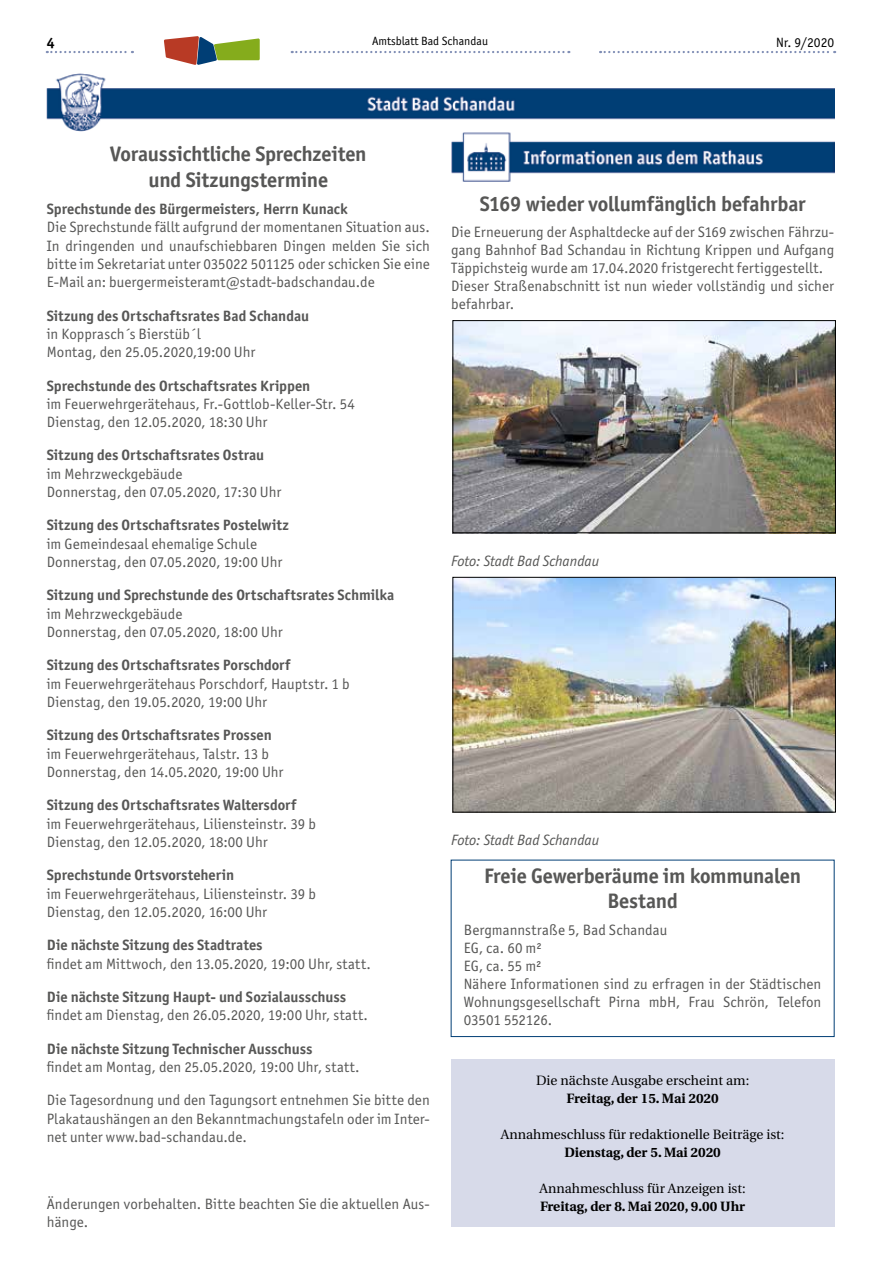
<style>
.page{position:relative;width:881px;height:1263px;background:#fff}
.page>*{position:absolute;margin:0;border:0;box-sizing:border-box;transform-origin:0 0}
.t1{font:700 21px/25.2px "Officina San ITC";letter-spacing:-.01em;color:#575756;text-align:center}
.t2{font:15px/18.3px "Officina San ITC";letter-spacing:.005em;color:#575756}
.t3{font:700 15px "Officina San ITC";color:#575756}
.t4{font:italic 15px "Officina San ITC";color:#575756}
.t5{font:700 15px "Officina San ITC";color:#000}
.t6{font:13.5px "Utopia";color:#000}
.t7{font:700 13.5px "Utopia";color:#000}
.t8{font:13.5px "Officina San ITC";color:#000}
.t9{font:12px "Officina San ITC";color:#000}
</style>
<div class="page">
<svg style="left:291px;top:51px;width:278px;height:2px"></svg>
<svg style="left:47px;top:51px;width:86px;height:2px"></svg>
<svg style="left:600px;top:51px;width:234px;height:2px"></svg>
<svg style="left:164px;top:36px;width:95px;height:29px"></svg>
<img style="left:451px;top:132px;width:382px;height:49px">
<img style="left:454px;top:322px;width:379px;height:209px">
<div style="left:452px;top:320px;width:383px;height:213px;border:1px solid #000"></div>
<img style="left:454px;top:579px;width:379px;height:231px">
<div style="left:452px;top:577px;width:383px;height:235px;border:1px solid #000"></div>
<img style="left:47px;top:73px;width:786px;height:59px">
<div style="left:450px;top:860px;width:384px;height:177px;border:1px solid #003e75"></div>
<div style="left:451px;top:1059px;width:382px;height:168px;background:#d7dae9"></div>
<p class="t5" style="left:47px;top:34px;width:10px">4</p>
<p class="t9" style="left:372px;top:34px;width:117px">Amtsblatt Bad Schandau</p>
<p class="t8" style="left:775px;top:34px;width:60px">Nr. 9/2020</p>
<h1 class="t1" style="left:110px;top:141px;width:258px">Voraussichtliche Sprechzeiten und Sitzungstermine</h1>
<p class="t3" style="left:47px;top:199px;width:302px">Sprechstunde des Bürgermeisters, Herrn Kunack</p>
<p class="t2" style="left:47px;top:218px;width:384px;text-align:justify">Die Sprechstunde fällt aufgrund der momentanen Situation aus.<br>In dringenden und unaufschiebbaren Dingen melden Sie sich bitte im Sekretariat unter 035022 501125 oder schicken Sie eine E-Mail an: buergermeisteramt@stadt-badschandau.de</p>
<p class="t3" style="left:47px;top:306px;width:264px">Sitzung des Ortschaftsrates Bad Schandau</p>
<p class="t2" style="left:47px;top:325px;width:210px">in Kopprasch´s Bierstüb´l<br>Montag, den 25.05.2020,19:00 Uhr</p>
<p class="t3" style="left:47px;top:376px;width:265px">Sprechstunde des Ortschaftsrates Krippen</p>
<p class="t2" style="left:47px;top:394px;width:309px">im Feuerwehrgerätehaus, Fr.-Gottlob-Keller-Str. 54<br>Dienstag, den 12.05.2020, 18:30 Uhr</p>
<p class="t3" style="left:47px;top:446px;width:219px">Sitzung des Ortschaftsrates Ostrau</p>
<p class="t2" style="left:47px;top:464px;width:236px">im Mehrzweckgebäude<br>Donnerstag, den 07.05.2020, 17:30 Uhr</p>
<p class="t3" style="left:47px;top:516px;width:243px">Sitzung des Ortschaftsrates Postelwitz</p>
<p class="t2" style="left:47px;top:534px;width:237px">im Gemeindesaal ehemalige Schule<br>Donnerstag, den 07.05.2020, 19:00 Uhr</p>
<p class="t3" style="left:47px;top:586px;width:349px">Sitzung und Sprechstunde des Ortschaftsrates Schmilka</p>
<p class="t2" style="left:47px;top:604px;width:237px">im Mehrzweckgebäude<br>Donnerstag, den 07.05.2020, 18:00 Uhr</p>
<p class="t3" style="left:47px;top:656px;width:245px">Sitzung des Ortschaftsrates Porschdorf</p>
<p class="t2" style="left:47px;top:674px;width:304px">im Feuerwehrgerätehaus Porschdorf, Hauptstr. 1 b<br>Dienstag, den 19.05.2020, 19:00 Uhr</p>
<p class="t3" style="left:47px;top:726px;width:226px">Sitzung des Ortschaftsrates Prossen</p>
<p class="t2" style="left:47px;top:744px;width:238px">im Feuerwehrgerätehaus, Talstr. 13 b<br>Donnerstag, den 14.05.2020, 19:00 Uhr</p>
<p class="t3" style="left:47px;top:796px;width:251px">Sitzung des Ortschaftsrates Waltersdorf</p>
<p class="t2" style="left:47px;top:814px;width:270px">im Feuerwehrgerätehaus, Liliensteinstr. 39 b<br>Dienstag, den 12.05.2020, 18:00 Uhr</p>
<p class="t3" style="left:47px;top:866px;width:189px">Sprechstunde Ortsvorsteherin</p>
<p class="t2" style="left:47px;top:884px;width:270px">im Feuerwehrgerätehaus, Liliensteinstr. 39 b<br>Dienstag, den 12.05.2020, 16:00 Uhr</p>
<p class="t3" style="left:47px;top:936px;width:217px">Die nächste Sitzung des Stadtrates</p>
<p class="t2" style="left:47px;top:954px;width:325px">findet am Mittwoch, den 13.05.2020, 19:00 Uhr, statt.</p>
<p class="t3" style="left:47px;top:988px;width:301px">Die nächste Sitzung Haupt- und Sozialausschuss</p>
<p class="t2" style="left:47px;top:1006px;width:322px">findet am Dienstag, den 26.05.2020, 19:00 Uhr, statt.</p>
<p class="t3" style="left:47px;top:1039px;width:267px">Die nächste Sitzung Technischer Ausschuss</p>
<p class="t2" style="left:47px;top:1058px;width:314px">findet am Montag, den 25.05.2020, 19:00 Uhr, statt.</p>
<p class="t2" style="left:47px;top:1091px;width:384px;text-align:justify">Die Tagesordnung und den Tagungsort entnehmen Sie bitte den Plakataushängen an den Bekanntmachungstafeln oder im Inter&shy;net unter www.bad-schandau.de.</p>
<p class="t2" style="left:47px;top:1194px;width:384px">Änderungen vorbehalten. Bitte beachten Sie die aktuellen Aus&shy;hänge.</p>
<h1 class="t1" style="left:479px;top:191px;width:327px">S169 wieder vollumfänglich befahrbar</h1>
<p class="t2" style="left:451px;top:223px;width:384px">Die Erneuerung der Asphaltdecke auf der S169 zwischen Fährzu&shy;gang Bahnhof Bad Schandau in Richtung Krippen und Aufgang Täppichsteig wurde am 17.04.2020 fristgerecht fertiggestellt.<br>Dieser Straßenabschnitt ist nun wieder vollständig und sicher befahrbar.</p>
<p class="t4" style="left:451px;top:552px;width:150px">Foto: Stadt Bad Schandau</p>
<p class="t4" style="left:451px;top:832px;width:150px">Foto: Stadt Bad Schandau</p>
<h1 class="t1" style="left:484px;top:863px;width:318px">Freie Gewerberäume im kommunalen<br>Bestand</h1>
<p class="t2" style="left:463px;top:921px;width:359px">Bergmannstraße 5, Bad Schandau<br>EG, ca. 60 m²<br>EG, ca. 55 m²<br>Nähere Informationen sind zu erfragen in der Städtischen<br>Wohnungsgesellschaft Pirna mbH, Frau Schrön, Telefon<br>03501 552126.</p>
<p class="t6" style="left:536px;top:1073px;width:214px">Die nächste Ausgabe erscheint am:</p>
<p class="t7" style="left:566px;top:1090px;width:154px">Freitag, der 15. Mai 2020</p>
<p class="t6" style="left:500px;top:1127px;width:285px">Annahmeschluss für redaktionelle Beiträge ist:</p>
<p class="t7" style="left:564px;top:1144px;width:158px">Dienstag, der 5. Mai 2020</p>
<p class="t6" style="left:539px;top:1181px;width:207px">Annahmeschluss für Anzeigen ist:</p>
<p class="t7" style="left:540px;top:1198px;width:206px">Freitag, der 8. Mai 2020, 9.00 Uhr</p>
</div>
